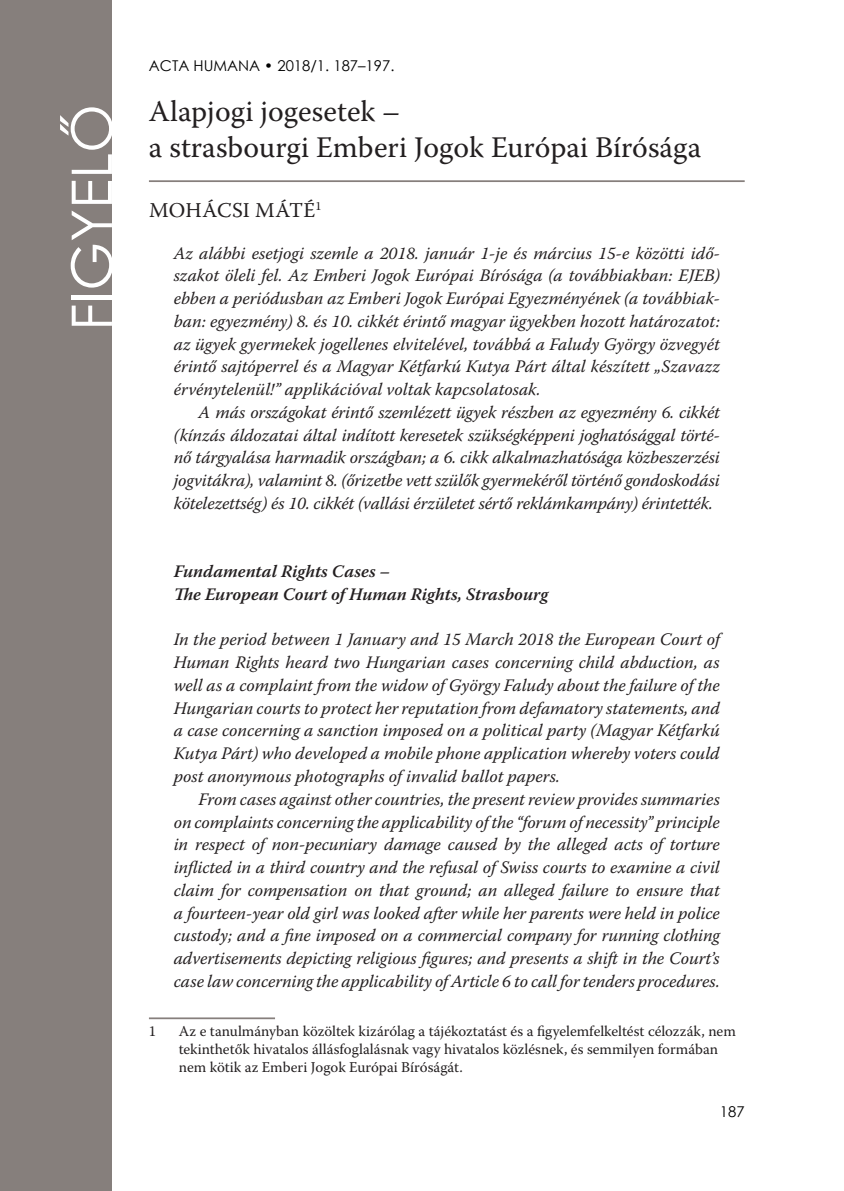
<style>
.page{position:relative;width:844px;height:1191px;background:#fff}
.page>*{position:absolute;margin:0;border:0;box-sizing:border-box;transform-origin:0 0}
.t1{font:56px "Century Gothic";color:#fff}
.Tanulmánycím{font:29.75px/35.7px "Warnock Pro";color:#231f20}
.Szerző{font:21px "Warnock Pro";letter-spacing:.01em;color:#231f20}
.Absztrakt{font:italic 17.5px/22.8px "Warnock Pro";letter-spacing:-.005em;color:#231f20;text-align:justify}
.Absztrakt_cím{font:italic 600 17.5px/22.8px "Warnock Pro";color:#231f20}
.Lábjegyzet{font:14.88px/17.8px "Warnock Pro";color:#231f20}
.t2{font:14.88px "Century Gothic";color:#000}
</style>
<div class="page">
<div style="left:0;top:0;width:112px;height:1191px;background:#867f7c"></div>
<hr style="left:149px;top:180px;width:595px;height:2px;background:#867f7c">
<hr style="left:149px;top:1017px;width:126px;height:2px;background:#867f7c">
<p class="t2" style="left:149px;top:55px;width:247px">ACTA HUMANA • 2018/1. 187–197.</p>
<p class="t1" style="left:53px;top:331px;width:228px;rotate:-90deg">FIGYELŐ</p>
<p class="Tanulmánycím" style="left:149px;top:93px;width:553px">Alapjogi jogesetek –<br>a strasbourgi Emberi Jogok Európai Bírósága</p>
<p class="Szerző" style="left:149px;top:197px;width:174px">MOHÁCSI MÁTÉ<sup>1</sup></p>
<p class="Absztrakt" style="left:174px;top:241px;width:547px">Az alábbi esetjogi szemle a 2018. január 1-je és március 15-e közötti idő&shy;szakot öleli fel. Az Emberi Jogok Európai Bírósága (a továbbiakban: EJEB) ebben a periódusban az Emberi Jogok Európai Egyezményének (a továbbiak&shy;ban: egyezmény) 8. és 10. cikkét érintő magyar ügyekben hozott határozatot: az ügyek gyermekek jogellenes elvitelével, továbbá a Faludy György özvegyét érintő sajtóperrel és a Magyar Kétfarkú Kutya Párt által készített „Szavazz érvénytelenül!” applikációval voltak kapcsolatosak.</p>
<p class="Absztrakt" style="left:174px;top:400px;width:547px;text-indent:25px">A más országokat érintő szemlézett ügyek részben az egyezmény 6. cikkét (kínzás áldozatai által indított keresetek szükségképpeni joghatósággal törté&shy;nő tárgyalása harmadik országban; a 6. cikk alkalmazhatósága közbeszerzési jogvitákra), valamint 8. (őrizetbe vett szülők gyermekéről történő gondoskodási kötelezettség) és 10. cikkét (vallási érzületet sértő reklámkampány) érintették.</p>
<p class="Absztrakt_cím" style="left:174px;top:560px;width:376px">Fundamental Rights Cases –<br>The European Court of Human Rights, Strasbourg</p>
<p class="Absztrakt" style="left:174px;top:628px;width:547px">In the period between 1 January and 15 March 2018 the European Court of Human Rights heard two Hungarian cases concerning child abduction, as well as a complaint from the widow of György Faludy about the failure of the Hungarian courts to protect her reputation from defamatory statements, and a case concerning a sanction imposed on a political party (Magyar Kétfarkú Kutya Párt) who developed a mobile phone application whereby voters could post anonymous photographs of invalid ballot papers.</p>
<p class="Absztrakt" style="left:174px;top:787px;width:547px;text-indent:25px">From cases against other countries, the present review provides summaries on complaints concerning the applicability of the “forum of necessity” principle in respect of non-pecuniary damage caused by the alleged acts of torture inflicted in a third country and the refusal of Swiss courts to examine a civil claim for compensation on that ground; an alleged failure to ensure that a fourteen-year old girl was looked after while her parents were held in police custody; and a fine imposed on a commercial company for running clothing advertisements depicting religious figures; and presents a shift in the Court’s case law concerning the applicability of Article 6 to call for tenders procedures.</p>
<p class="Lábjegyzet" style="left:149px;top:1022px;width:9px">1</p>
<p class="Lábjegyzet" style="left:179px;top:1022px;width:558px">Az e tanulmányban közöltek kizárólag a tájékoztatást és a figyelemfelkeltést célozzák, nem tekinthetők hivatalos állásfoglalásnak vagy hivatalos közlésnek, és semmilyen formában nem kötik az Emberi Jogok Európai Bíróságát.</p>
<p class="t2" style="left:719px;top:1100px;width:26px">187</p>
</div>
